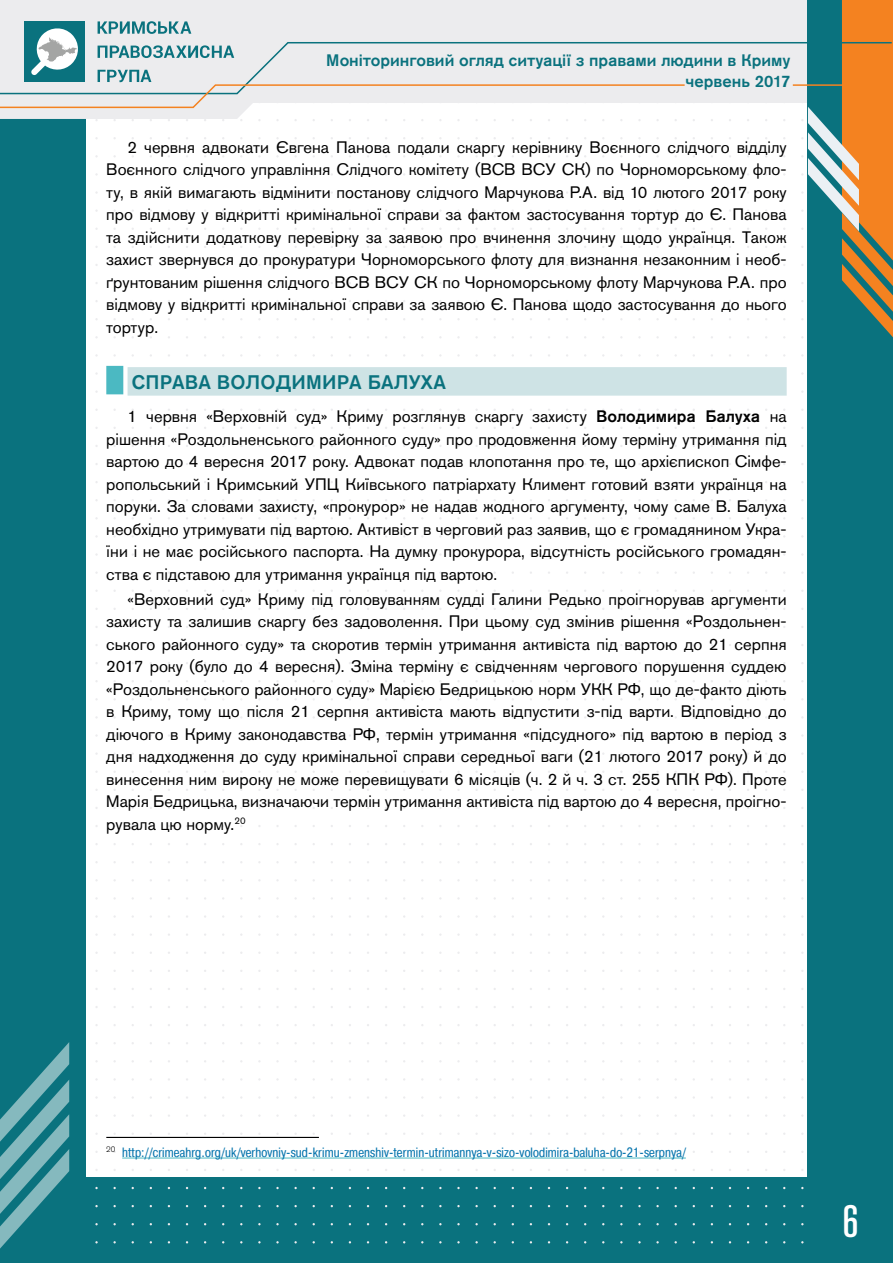
<style>
.page{position:relative;width:893px;height:1263px;background:#fff}
.page>*{position:absolute;margin:0;border:0;box-sizing:border-box;transform-origin:0 0}
.t1{font:500 condensed 45px "Akzidenz Grotesk Pro";color:#fff}
.t2{font:500 19.5px "Akzidenz Grotesk Pro";letter-spacing:.01em;color:#0a727e}
.t3{font:16.5px/22.5px "Akzidenz Grotesk Pro";color:#000;text-align:justify}
.t4{font:500 16.5px/20.7px "Akzidenz Grotesk Pro";color:#0a727e;text-align:right}
.t5{font:13.5px "Pragmatica Cond C";letter-spacing:.01em;color:#0976ae}
.s1{font-weight:500}
</style>
<div class="page">
<div style="left:0;top:1178px;width:893px;height:85px;background:#0a727e"></div>
<div style="left:0;top:0;width:85px;height:1263px;background:#0a727e"></div>
<svg style="left:0;top:0;width:837px;height:119px;fill:#ececee"></svg>
<div style="left:808px;top:1px;width:85px;height:1262px;background:#0a727e"></div>
<svg style="left:837px;top:0;width:56px;height:338px"></svg>
<svg style="left:801px;top:101px;width:58px;height:130px"></svg>
<svg style="left:0;top:1042px;width:69px;height:206px"></svg>
<div style="left:24px;top:21px;width:61px;height:61px;background:#0a727e"></div>
<svg style="left:38px;top:28px;width:39px;height:13px"></svg>
<svg style="left:0;top:41px;width:893px;height:54px;background:#d2d6d3"></svg>
<svg style="left:0;top:83px;width:686px;height:26px"></svg>
<hr style="left:793px;top:84px;width:100px;height:2px;background:#f48220">
<svg style="left:98px;top:21px;width:20px;height:13px"></svg>
<svg style="left:120px;top:21px;width:25px;height:13px"></svg>
<svg style="left:147px;top:21px;width:9px;height:13px"></svg>
<svg style="left:158px;top:21px;width:9px;height:13px"></svg>
<svg style="left:169px;top:21px;width:22px;height:13px"></svg>
<svg style="left:98px;top:46px;width:21px;height:12px"></svg>
<svg style="left:119px;top:46px;width:21px;height:12px"></svg>
<svg style="left:141px;top:45px;width:11px;height:13px"></svg>
<svg style="left:153px;top:45px;width:22px;height:13px"></svg>
<svg style="left:176px;top:46px;width:11px;height:12px"></svg>
<svg style="left:188px;top:45px;width:22px;height:13px"></svg>
<svg style="left:212px;top:46px;width:10px;height:12px"></svg>
<svg style="left:223px;top:46px;width:11px;height:12px"></svg>
<svg style="left:98px;top:65px;width:19px;height:20px"></svg>
<svg style="left:118px;top:65px;width:21px;height:20px"></svg>
<svg style="left:140px;top:65px;width:12px;height:20px"></svg>
<div style="left:128px;top:367px;width:659px;height:29px;background:#cee3e5"></div>
<div style="left:106px;top:366px;width:17px;height:28px;background:#4bb9c2"></div>
<hr style="left:106px;top:1137px;width:213px;height:1px;background:#000">
<hr style="left:122px;top:1158px;width:564px;height:1px;background:#4bb9c2">
<p class="t4" style="left:326px;top:49px;width:466px">Моніторинговий огляд ситуації з правами людини в Криму червень 2017</p>
<p class="t3" style="left:106px;top:136px;width:682px;text-indent:21px">2 червня адвокати Євгена Панова подали скаргу керівнику Воєнного слідчого відділу Воєнного слідчого управління Слідчого комітету (ВСВ ВСУ СК) по Чорноморському фло&shy;ту, в якій вимагають відмінити постанову слідчого Марчукова Р.А. від 10 лютого 2017 року про відмову у відкритті кримінальної справи за фактом застосування тортур до Є. Панова та здійснити додаткову перевірку за заявою про вчинення злочину щодо українця. Також захист звернувся до прокуратури Чорноморського флоту для визнання незаконним і необ&shy;ґрунтованим рішення слідчого ВСВ ВСУ СК по Чорноморському флоту Марчукова Р.А. про відмову у відкритті кримінальної справи за заявою Є. Панова щодо застосування до нього тортур.</p>
<p class="t2" style="left:132px;top:370px;width:316px">СПРАВА ВОЛОДИМИРА БАЛУХА</p>
<p class="t3" style="left:106px;top:405px;width:682px;text-indent:21px">1 червня «Верховній суд» Криму розглянув скаргу захисту <span class="s1">Володимира Балуха</span> на рішення «Роздольненського районного суду» про продовження йому терміну утримання під вартою до 4 вересня 2017 року. Адвокат подав клопотання про те, що архієпископ Сімфе&shy;ропольський і Кримський УПЦ Київського патріархату Климент готовий взяти українця на поруки. За словами захисту, «прокурор» не надав жодного аргументу, чому саме В. Балуха необхідно утримувати під вартою. Активіст в черговий раз заявив, що є громадянином Укра&shy;їни і не має російського паспорта. На думку прокурора, відсутність російського громадян&shy;ства є підставою для утримання українця під вартою.</p>
<p class="t3" style="left:106px;top:587px;width:682px;text-indent:21px">«Верховний суд» Криму під головуванням судді Галини Редько проігнорував аргументи захисту та залишив скаргу без задоволення. При цьому суд змінив рішення «Роздольнен&shy;ського районного суду» та скоротив термін утримання активіста під вартою до 21 серпня 2017 року (було до 4 вересня). Зміна терміну є свідченням чергового порушення суддею «Роздольненського районного суду» Марією Бедрицькою норм УКК РФ, що де-факто діють в Криму, тому що після 21 серпня активіста мають відпустити з-під варти. Відповідно до діючого в Криму законодавства РФ, термін утримання «підсудного» під вартою в період з дня надходження до суду кримінальної справи середньої ваги (21 лютого 2017 року) й до винесення ним вироку не може перевищувати 6 місяців (ч. 2 й ч. 3 ст. 255 КПК РФ). Проте Марія Бедрицька, визначаючи термін утримання активіста під вартою до 4 вересня, проігно&shy;рувала цю норму.<sup>20</sup></p>
<p class="t5" style="left:106px;top:1144px;width:581px"><sup>20</sup> http://crimeahrg.org/uk/verhovniy-sud-krimu-zmenshiv-termin-utrimannya-v-sizo-volodimira-baluha-do-21-serpnya/</p>
<h1 class="t1" style="left:842px;top:1192px;width:17px">6</h1>
</div>
